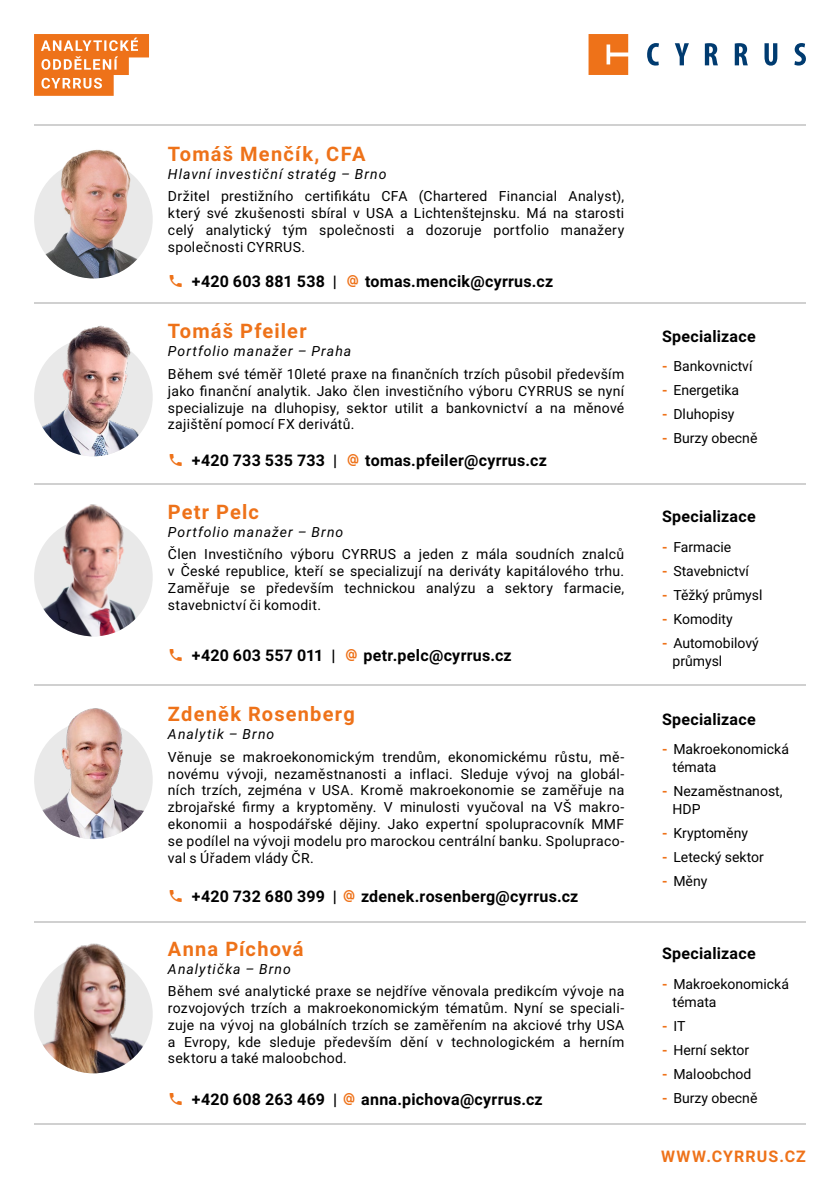
<style>
.page{position:relative;width:840px;height:1191px;background:#fff}
.page>*{position:absolute;margin:0;border:0;box-sizing:border-box;transform-origin:0 0}
.t1{font:700 20px "Roboto";letter-spacing:.06em;color:#ee7219}
.t2{font:700 16px "Roboto";letter-spacing:.015em;color:#000}
.t3{font:700 16px "Roboto";letter-spacing:.07em;color:#ee7219}
.t4{font:14px/16.8px "Roboto";color:#000;text-align:justify}
.t5{font:italic 14px "Roboto";letter-spacing:.07em;color:#000}
.s1{font-weight:700;color:#ee7219}
</style>
<div class="page">
<svg style="left:647px;top:43px;width:11px;height:23px"></svg>
<svg style="left:674px;top:43px;width:14px;height:22px"></svg>
<svg style="left:704px;top:43px;width:13px;height:22px"></svg>
<svg style="left:734px;top:43px;width:13px;height:22px"></svg>
<svg style="left:764px;top:43px;width:12px;height:23px"></svg>
<svg style="left:794px;top:43px;width:11px;height:23px"></svg>
<svg style="left:588px;top:34px;width:40px;height:41px;background:#ef8030"></svg>
<svg style="left:34px;top:34px;width:115px;height:62px"></svg>
<hr style="left:34px;top:124px;width:771px;height:2px;background:#d0d0d0">
<hr style="left:34px;top:302px;width:771px;height:2px;background:#d0d0d0">
<hr style="left:34px;top:483px;width:771px;height:1px;background:#d0d0d0">
<hr style="left:34px;top:684px;width:771px;height:1px;background:#d0d0d0">
<hr style="left:34px;top:921px;width:771px;height:1px;background:#d0d0d0">
<hr style="left:34px;top:1123px;width:771px;height:2px;background:#d0d0d0">
<img style="left:34px;top:149px;width:119px;height:129px">
<img style="left:34px;top:325px;width:119px;height:131px">
<img style="left:34px;top:504px;width:119px;height:132px">
<img style="left:34px;top:708px;width:119px;height:131px">
<img style="left:34px;top:943px;width:119px;height:130px">
<h1 class="t1" style="left:168px;top:140px;width:199px">Tomáš Menčík, CFA</h1>
<p class="t5" style="left:168px;top:164px;width:220px">Hlavní investiční stratég – Brno</p>
<p class="t4" style="left:168px;top:187px;width:457px">Držitel prestižního certifikátu CFA (Chartered Financial Analyst), který své zkušenosti sbíral v USA a Lichtenštejnsku. Má na starosti celý analytický tým společnosti a dozoruje portfolio manažery společnosti CYRRUS.</p>
<p class="t2" style="left:192px;top:270px;width:146px">+420 603 881 538 |</p>
<p class="t2" style="left:365px;top:270px;width:189px">tomas.mencik@cyrrus.cz</p>
<h1 class="t1" style="left:168px;top:317px;width:140px">Tomáš Pfeiler</h1>
<p class="t5" style="left:168px;top:342px;width:185px">Portfolio manažer – Praha</p>
<p class="t4" style="left:168px;top:365px;width:457px">Během své téměř 10leté praxe na finančních trzích působil především jako finanční analytik. Jako člen investičního výboru CYRRUS se nyní specializuje na dluhopisy, sektor utilit a bankovnictví a na měnové zajištění pomocí FX derivátů.</p>
<p class="t2" style="left:192px;top:449px;width:146px">+420 733 535 733 |</p>
<p class="t2" style="left:365px;top:449px;width:183px">tomas.pfeiler@cyrrus.cz</p>
<h1 class="t1" style="left:168px;top:497px;width:92px">Petr Pelc</h1>
<p class="t5" style="left:168px;top:522px;width:177px">Portfolio manažer – Brno</p>
<p class="t4" style="left:168px;top:545px;width:457px">Člen Investičního výboru CYRRUS a jeden z mála soudních znalců v České republice, kteří se specializují na deriváty kapitálového trhu.<br>Zaměřuje se především technickou analýzu a sektory farmacie, stavebnictví či komodit.</p>
<p class="t2" style="left:192px;top:644px;width:145px">+420 603 557 011 |</p>
<p class="t2" style="left:363px;top:644px;width:150px">petr.pelc@cyrrus.cz</p>
<h1 class="t1" style="left:168px;top:700px;width:188px">Zdeněk Rosenberg</h1>
<p class="t5" style="left:168px;top:724px;width:108px">Analytik – Brno</p>
<p class="t4" style="left:168px;top:748px;width:457px">Věnuje se makroekonomickým trendům, ekonomickému růstu, mě&shy;novému vývoji, nezaměstnanosti a inflaci. Sleduje vývoj na globál&shy;ních trzích, zejména v USA. Kromě makroekonomie se zaměřuje na zbrojařské firmy a kryptoměny. V minulosti vyučoval na VŠ makro&shy;ekonomii a hospodářské dějiny. Jako expertní spolupracovník MMF se podílel na vývoji modelu pro marockou centrální banku. Spolupraco&shy;val s Úřadem vlády ČR.</p>
<p class="t2" style="left:192px;top:884px;width:146px">+420 732 680 399 |</p>
<p class="t2" style="left:361px;top:884px;width:219px">zdenek.rosenberg@cyrrus.cz</p>
<h1 class="t1" style="left:168px;top:934px;width:137px">Anna Píchová</h1>
<p class="t5" style="left:168px;top:959px;width:124px">Analytička – Brno</p>
<p class="t4" style="left:168px;top:982px;width:457px">Během své analytické praxe se nejdříve věnovala predikcím vývoje na rozvojových trzích a makroekonomickým tématům. Nyní se speciali&shy;zuje na vývoj na globálních trzích se zaměřením na akciové trhy USA a Evropy, kde sleduje především dění v technologickém a herním sektoru a také maloobchod.</p>
<p class="t2" style="left:192px;top:1087px;width:147px">+420 608 263 469 |</p>
<p class="t2" style="left:361px;top:1087px;width:183px">anna.pichova@cyrrus.cz</p>
<p class="t2" style="left:661px;top:325px;width:95px">Specializace</p>
<p class="t4" style="left:661px;top:357px;width:92px"><span class="s1">-</span> Bankovnictví</p>
<p class="t4" style="left:661px;top:381px;width:79px"><span class="s1">-</span> Energetika</p>
<p class="t4" style="left:661px;top:405px;width:74px"><span class="s1">-</span> Dluhopisy</p>
<p class="t4" style="left:661px;top:429px;width:97px"><span class="s1">-</span> Burzy obecně</p>
<p class="t2" style="left:661px;top:505px;width:95px">Specializace</p>
<p class="t4" style="left:661px;top:538px;width:71px"><span class="s1">-</span> Farmacie</p>
<p class="t4" style="left:661px;top:562px;width:88px"><span class="s1">-</span> Stavebnictví</p>
<p class="t4" style="left:661px;top:586px;width:102px"><span class="s1">-</span> Těžký průmysl</p>
<p class="t4" style="left:661px;top:610px;width:72px"><span class="s1">-</span> Komodity</p>
<p class="t4" style="left:672px;top:633px;width:88px;line-height:18px;text-indent:-10px"><span class="s1">-</span> Automobilový průmysl</p>
<p class="t2" style="left:661px;top:707px;width:95px">Specializace</p>
<p class="t4" style="left:672px;top:740px;width:118px;line-height:18px;text-indent:-10px"><span class="s1">-</span> Makroekonomická témata</p>
<p class="t4" style="left:672px;top:782px;width:111px;line-height:18px;text-indent:-10px"><span class="s1">-</span> Nezaměstnanost,<br>HDP</p>
<p class="t4" style="left:661px;top:824px;width:87px"><span class="s1">-</span> Kryptoměny</p>
<p class="t4" style="left:661px;top:848px;width:103px"><span class="s1">-</span> Letecký sektor</p>
<p class="t4" style="left:661px;top:872px;width:47px"><span class="s1">-</span> Měny</p>
<p class="t2" style="left:661px;top:942px;width:95px">Specializace</p>
<p class="t4" style="left:672px;top:974px;width:118px;line-height:18px;text-indent:-10px"><span class="s1">-</span> Makroekonomická témata</p>
<p class="t4" style="left:661px;top:1016px;width:25px"><span class="s1">-</span> IT</p>
<p class="t4" style="left:661px;top:1040px;width:89px"><span class="s1">-</span> Herní sektor</p>
<p class="t4" style="left:661px;top:1064px;width:91px"><span class="s1">-</span> Maloobchod</p>
<p class="t4" style="left:661px;top:1088px;width:97px"><span class="s1">-</span> Burzy obecně</p>
<p class="t3" style="left:660px;top:1144px;width:146px">WWW.CYRRUS.CZ</p>
</div>
